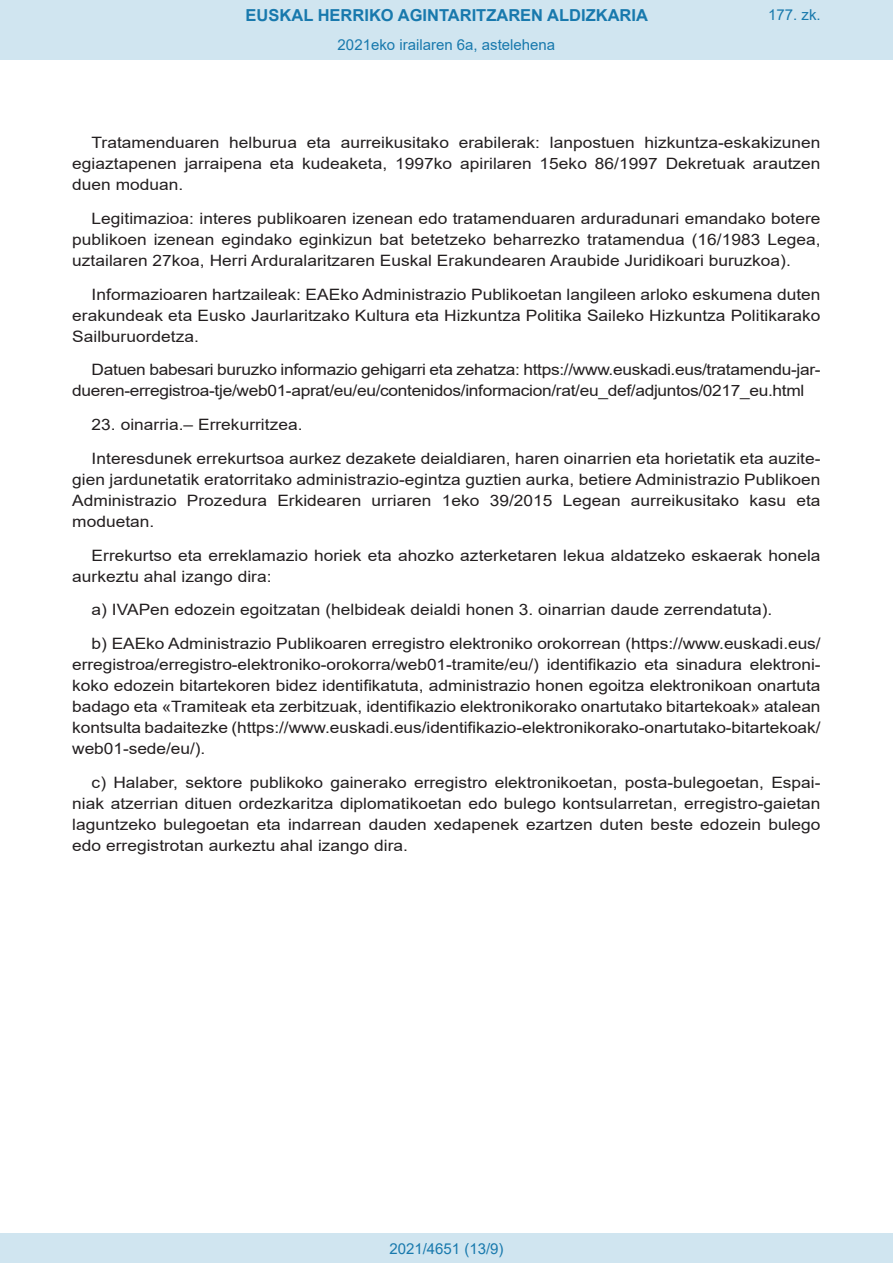
<style>
.page{position:relative;width:893px;height:1263px;background:#fff}
.page>*{position:absolute;margin:0;border:0;box-sizing:border-box;transform-origin:0 0}
.t1{font:700 16.5px "Arial";color:#1879ad}
.BOPVDetalle{font:15.6px/21px "Arial";color:#231f20;text-align:justify;scale:1.11 1}
.BOPVDetalle-2{font:15.6px/21px "Arial";letter-spacing:-.02em;color:#231f20;scale:1.11 1}
.Paginacion_Centro{font:15px "Arial";color:#1879ad}
</style>
<div class="page">
<div style="left:0;top:0;width:893px;height:60px;background:#d0e5f0"></div>
<div style="left:0;top:1233px;width:893px;height:30px;background:#d0e5f0"></div>
<p class="t1" style="left:246px;top:3px;width:404px">EUSKAL HERRIKO AGINTARITZAREN ALDIZKARIA</p>
<p class="Paginacion_Centro" style="left:338px;top:35px;width:219px">2021eko irailaren 6a, astelehena</p>
<p class="Paginacion_Centro" style="left:768px;top:5px;width:54px">177. zk.</p>
<p class="BOPVDetalle" style="left:72px;top:132px;width:676px;text-indent:19px">Tratamenduaren helburua eta aurreikusitako erabilerak: lanpostuen hizkuntza-eskakizunen egiaztapenen jarraipena eta kudeaketa, 1997ko apirilaren 15eko 86/1997 Dekretuak arautzen duen moduan.</p>
<p class="BOPVDetalle" style="left:72px;top:208px;width:676px;text-indent:19px">Legitimazioa: interes publikoaren izenean edo tratamenduaren arduradunari emandako botere publikoen izenean egindako eginkizun bat betetzeko beharrezko tratamendua (16/1983 Legea, uztailaren 27koa, Herri Arduralaritzaren Euskal Erakundearen Araubide Juridikoari buruzkoa).</p>
<p class="BOPVDetalle" style="left:72px;top:284px;width:676px;text-indent:19px">Informazioaren hartzaileak: EAEko Administrazio Publikoetan langileen arloko eskumena duten erakundeak eta Eusko Jaurlaritzako Kultura eta Hizkuntza Politika Saileko Hizkuntza Politikarako Sailburuordetza.</p>
<p class="BOPVDetalle-2" style="left:72px;top:359px;width:676px;text-indent:19px">Datuen babesari buruzko informazio gehigarri eta zehatza: https://www.euskadi.eus/tratamendu-jar&shy;dueren-erregistroa-tje/web01-aprat/eu/eu/contenidos/informacion/rat/eu_def/adjuntos/0217_eu.html</p>
<p class="BOPVDetalle" style="left:92px;top:414px;width:191px">23. oinarria.– Errekurritzea.</p>
<p class="BOPVDetalle" style="left:72px;top:448px;width:676px;text-indent:19px">Interesdunek errekurtsoa aurkez dezakete deialdiaren, haren oinarrien eta horietatik eta auzite&shy;gien jardunetatik eratorritako administrazio-egintza guztien aurka, betiere Administrazio Publikoen Administrazio Prozedura Erkidearen urriaren 1eko 39/2015 Legean aurreikusitako kasu eta moduetan.</p>
<p class="BOPVDetalle" style="left:72px;top:545px;width:676px;text-indent:19px">Errekurtso eta erreklamazio horiek eta ahozko azterketaren lekua aldatzeko eskaerak honela aurkeztu ahal izango dira:</p>
<p class="BOPVDetalle" style="left:92px;top:599px;width:615px">a) IVAPen edozein egoitzatan (helbideak deialdi honen 3. oinarrian daude zerrendatuta).</p>
<p class="BOPVDetalle" style="left:72px;top:633px;width:676px;text-indent:19px">b) EAEko Administrazio Publikoaren erregistro elektroniko orokorrean (https://www.euskadi.eus/ erregistroa/erregistro-elektroniko-orokorra/web01-tramite/eu/) identifikazio eta sinadura elektroni&shy;koko edozein bitartekoren bidez identifikatuta, administrazio honen egoitza elektronikoan onartuta badago eta «Tramiteak eta zerbitzuak, identifikazio elektronikorako onartutako bitartekoak» atalean kontsulta badaitezke (https://www.euskadi.eus/identifikazio-elektronikorako-onartutako-bitartekoak/ web01-sede/eu/).</p>
<p class="BOPVDetalle" style="left:72px;top:772px;width:676px;text-indent:19px">c) Halaber, sektore publikoko gainerako erregistro elektronikoetan, posta-bulegoetan, Espai&shy;niak atzerrian dituen ordezkaritza diplomatikoetan edo bulego kontsularretan, erregistro-gaietan laguntzeko bulegoetan eta indarrean dauden xedapenek ezartzen duten beste edozein bulego edo erregistrotan aurkeztu ahal izango dira.</p>
<p class="Paginacion_Centro" style="left:389px;top:1238px;width:116px">2021/4651 (13/9)</p>
</div>
